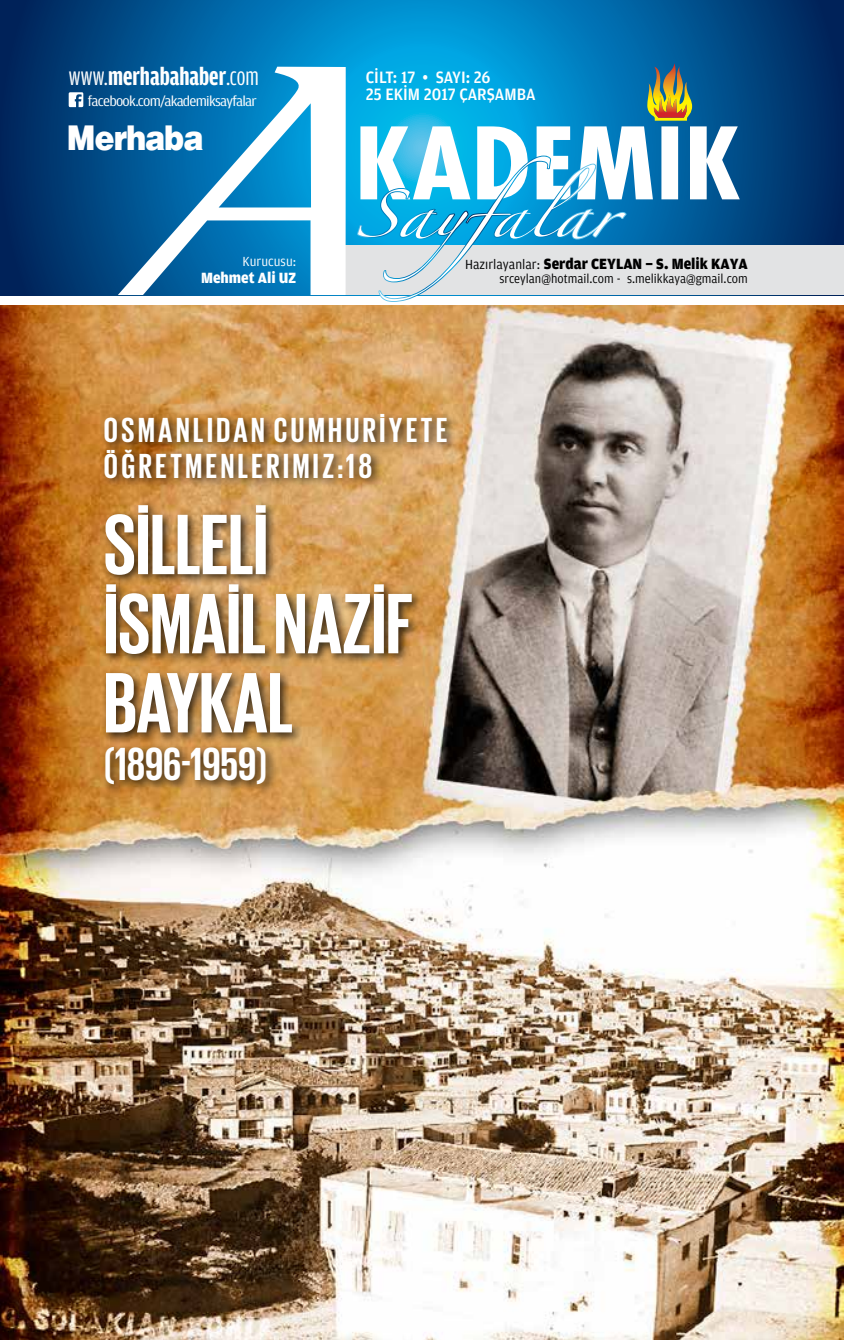
<style>
.page{position:relative;width:844px;height:1340px;background:#fff}
.page>*{position:absolute;margin:0;border:0;box-sizing:border-box;transform-origin:0 0}
.t1{font:700 87.5px/79.1px "Giorgio Sans";color:#fff}
.t2{font:700 47.43px "Giorgio Sans";color:#fff}
.t3{font:42.7px "Zapfino";color:#fff;scale:1.2 1}
.t4{font:700 35.52px/35.5px "Giorgio Sans";letter-spacing:.1em;color:#fff}
.t5{font:900 35px "Helvetica";letter-spacing:-.04em;color:#fff;scale:.87 1}
.t6{font:700 25.9px "Toprak Comp";color:#fff;scale:1.04 1}
.t7{font:500 17.5px/17.5px "Toprak";color:#fff;scale:.93 1}
.t8{font:700 15.75px "Toprak";color:#000;scale:.95 1}
.t9{font:700 15.75px "Toprak";color:#fff;scale:.95 1}
.t10{font:14.88px "Toprak Cond";letter-spacing:-.04em;color:#fff;scale:1.21 1}
.t11{font:14px "Toprak";color:#fff;scale:.95 1}
.t12{font:13.12px "Toprak";color:#000;scale:.95 1}
.s1{font-weight:400}
.s2{font-weight:400;font-size:14px}
</style>
<div class="page">
<img style="left:0;top:305px;width:843px;height:1034px">
<svg style="left:0;top:0;width:843px;height:295px;background:#00508b"></svg>
<div style="left:324px;top:245px;width:519px;height:50px;background:#e2e3e4"></div>
<svg style="left:118px;top:66px;width:238px;height:230px"></svg>
<svg style="left:356px;top:63px;width:383px;height:239px"></svg>
<svg style="left:69px;top:92px;width:14px;height:15px"></svg>
<div style="left:100px;top:410px;width:358px;height:385px;background:#000;opacity:.75"></div>
<h3 class="t6" style="left:69px;top:63px;width:184px"><span class="s1">www.</span>merhabahaber<span class="s1">.com</span></h3>
<h3 class="t7" style="left:366px;top:68px;width:184px">CİLT: 17 • SAYI: 26<br>25 EKİM 2017 ÇARŞAMBA</h3>
<p class="t10" style="left:88px;top:93px;width:141px">facebook.com/akademiksayfalar</p>
<h3 class="t5" style="left:67px;top:117px;width:159px">Merhaba</h3>
<p class="t11" style="left:242px;top:253px;width:58px">Kurucusu:</p>
<p class="t9" style="left:201px;top:269px;width:102px">Mehmet Ali UZ</p>
<h3 class="t3" style="left:355px;top:196px;width:234px">Sayfalar</h3>
<p class="t8" style="left:465px;top:255px;width:299px"><span class="s2">Hazırlayanlar:</span> Serdar CEYLAN - S. Melik KAYA</p>
<p class="t12" style="left:499px;top:271px;width:263px">srceylan@hotmail.com - s.melikkaya@gmail.com</p>
<h3 class="t4" style="left:104px;top:411px;width:345px">OSMANLIDAN CUMHURİYETE<br>ÖĞRETMENLERIMIZ:18</h3>
<h1 class="t1" style="left:104px;top:502px;width:310px">SİLLELİ<br>İSMAİL NAZİF<br>BAYKAL</h1>
<h2 class="t2" style="left:104px;top:740px;width:165px">(1896-1959)</h2>
</div>
